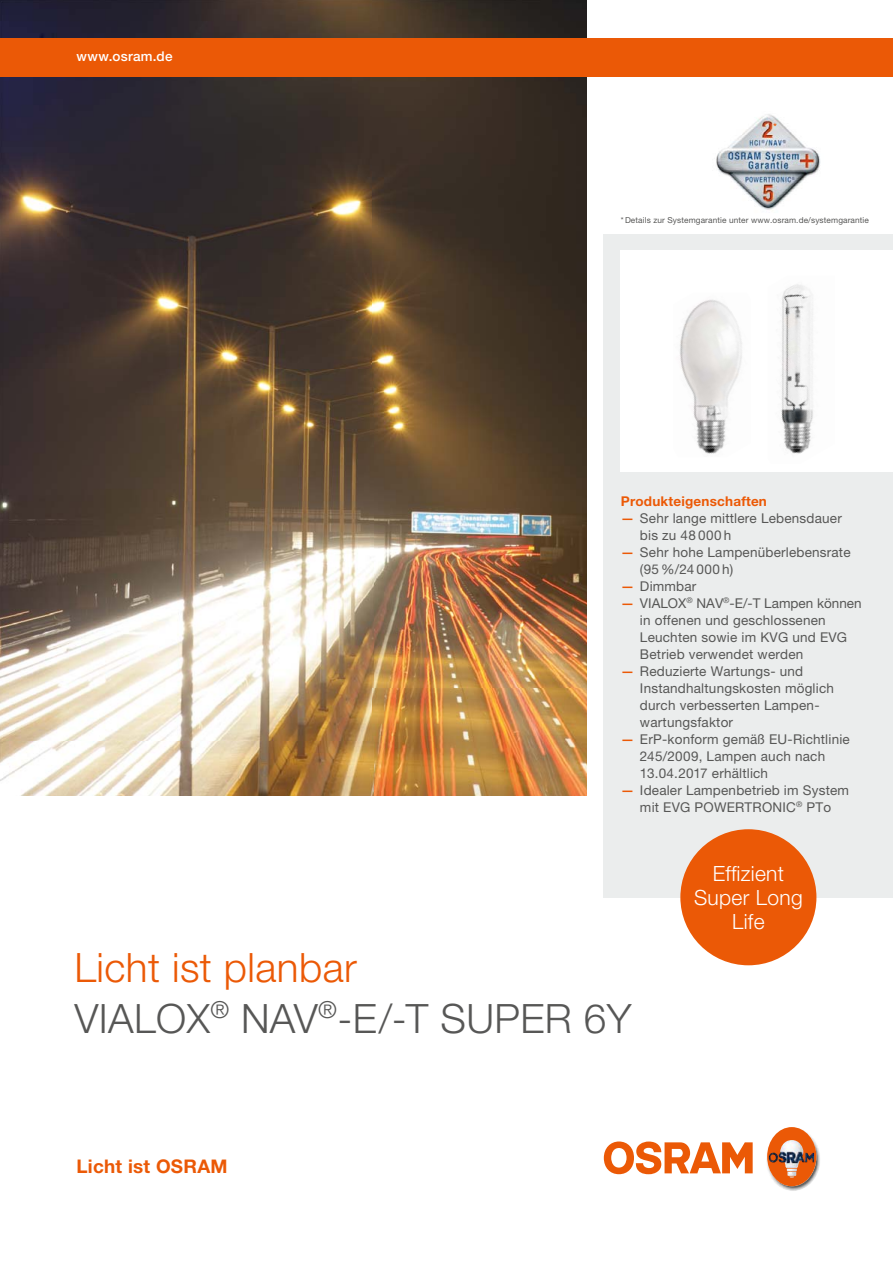
<style>
.page{position:relative;width:893px;height:1263px;background:#fff}
.page>*{position:absolute;margin:0;border:0;box-sizing:border-box;transform-origin:0 0}
.t1{font:300 40.5px/51px "Helvetica Neue LT Pro";letter-spacing:.01em;color:#575756}
.t2{font:300 21px/24px "Helvetica Neue LT Pro";letter-spacing:.015em;color:#fff;text-align:center}
.t3{font:700 18.9px "Helvetica Neue LT Pro";letter-spacing:.015em;color:#eb5906}
.t4{font:13.5px/17px "Helvetica Neue LT Pro";letter-spacing:.015em;color:#575756}
.t5{font:700 13.5px "Helvetica Neue LT Pro";letter-spacing:.015em;color:#eb5906}
.t6{font:500 13.5px "Helvetica Neue LT Pro";letter-spacing:.025em;color:#fff}
.t7{font:8.25px "Helvetica Neue LT Pro";letter-spacing:.015em;color:#575756}
.s1{font-weight:500;color:#eb5906}
.s2{color:#eb5906}
</style>
<div class="page">
<div style="left:604px;top:234px;width:289px;height:663px;background:#ebeded"></div>
<img style="left:0;top:0;width:587px;height:795px">
<div style="left:621px;top:251px;width:272px;height:221px;background:#fff"></div>
<div style="left:0;top:38px;width:893px;height:39px;background:#eb5906"></div>
<img style="left:765px;top:1127px;width:56px;height:64px;border-radius:50%">
<div style="left:767px;top:1127px;width:49px;height:59px;background:#eb5906;border-radius:50%"></div>
<svg style="left:604px;top:1141px;width:149px;height:33px"></svg>
<svg style="left:786px;top:1168px;width:11px;height:9px"></svg>
<img style="left:680px;top:299px;width:62px;height:155px">
<img style="left:781px;top:284px;width:32px;height:170px">
<div style="left:680px;top:829px;width:136px;height:136px;background:#eb5906;border-radius:50%"></div>
<img style="left:716px;top:114px;width:105px;height:96px">
<svg style="left:773px;top:123px;width:4px;height:3px"></svg>
<img style="left:769px;top:1140px;width:45px;height:28px">
<p class="t6" style="left:77px;top:51px;width:98px">www.osram.de</p>
<p class="t7" style="left:621px;top:217px;width:250px">* Details zur Systemgarantie unter www.osram.de/systemgarantie</p>
<p class="t5" style="left:621px;top:496px;width:148px">Produkteigenschaften</p>
<p class="t4" style="left:640px;top:511px;width:203px;text-indent:-19px"><span class="s1">—</span> Sehr lange mittlere Lebensdauer bis zu 48 000 h</p>
<p class="t4" style="left:640px;top:545px;width:212px;text-indent:-19px"><span class="s1">—</span> Sehr hohe Lampenüberlebensrate (95 %/24 000 h)</p>
<p class="t4" style="left:621px;top:579px;width:77px"><span class="s1">—</span> Dimmbar</p>
<p class="t4" style="left:640px;top:596px;width:223px;text-indent:-19px"><span class="s1">—</span> VIALOX<sup>®</sup> NAV<sup>®</sup>-E/-T Lampen können in offenen und geschlossenen<br>Leuchten sowie im KVG und EVG<br>Betrieb verwendet werden</p>
<p class="t4" style="left:640px;top:664px;width:195px;text-indent:-19px"><span class="s1">—</span> Reduzierte Wartungs- und<br>Instandhaltungskosten möglich durch verbesserten Lampen&shy;wartungsfaktor</p>
<p class="t4" style="left:640px;top:732px;width:211px;text-indent:-19px"><span class="s1">—</span> ErP-konform gemäß EU-Richtlinie<br>245/2009, Lampen auch nach<br>13.04.2017 erhältlich</p>
<p class="t4" style="left:621px;top:783px;width:230px;text-align:center"><span class="s1">—</span> Idealer Lampenbetrieb im System mit EVG POWERTRONIC<sup>®</sup> PTo</p>
<h2 class="t2" style="left:694px;top:863px;width:110px">Effizient<br>Super Long<br>Life</h2>
<h1 class="t1" style="left:74px;top:946px;width:559px"><span class="s2">Licht ist planbar<br></span>VIALOX<sup>®</sup> NAV<sup>®</sup>-E/-T SUPER 6Y</h1>
<h3 class="t3" style="left:77px;top:1160px;width:153px">Licht ist OSRAM</h3>
</div>
